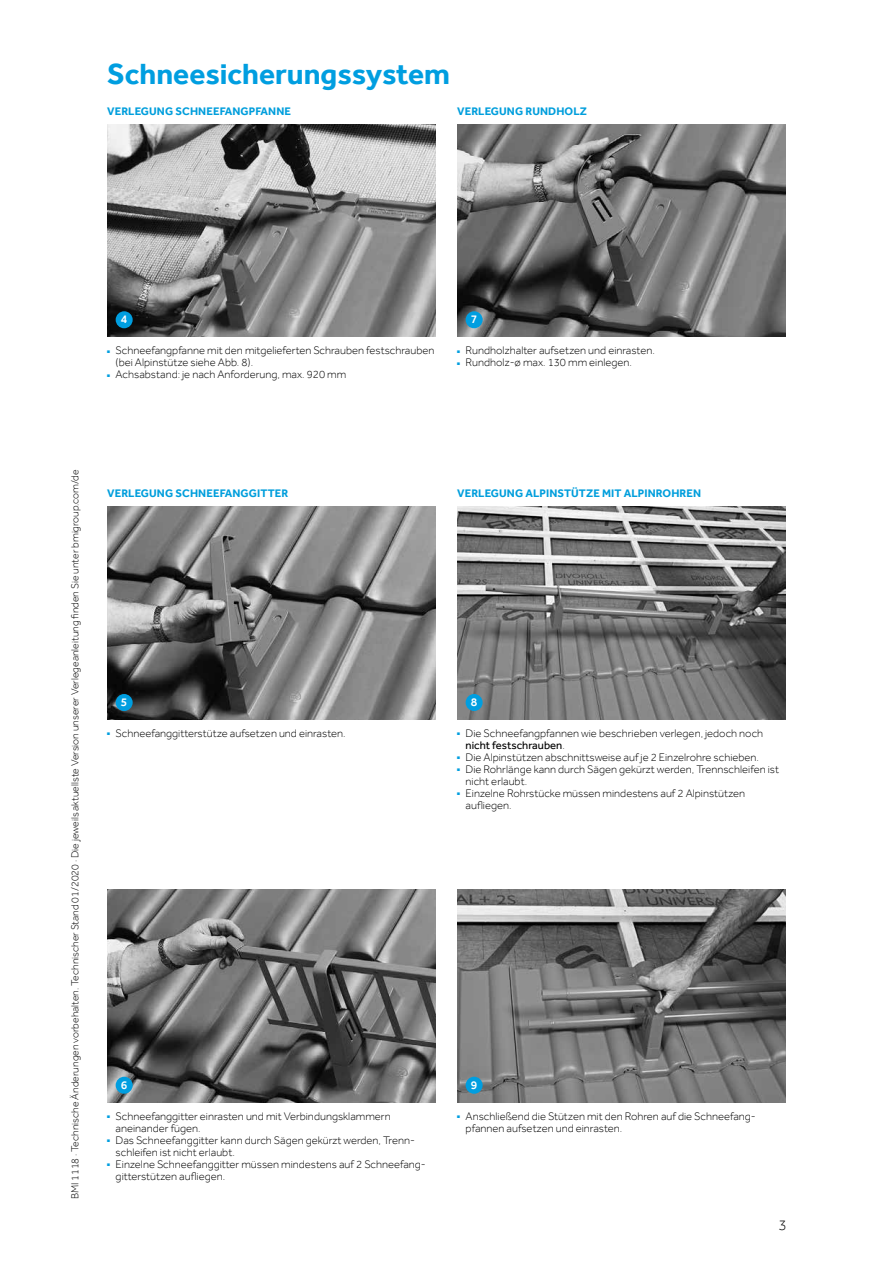
<style>
.page{position:relative;width:893px;height:1263px;background:#fff}
.page>*{position:absolute;margin:0;border:0;box-sizing:border-box;transform-origin:0 0}
.t1{font:700 30px "Effra";color:#009ee0}
.t2{font:300 15px "Effra";color:#000}
.t3{font:500 12px "Effra";color:#fff}
.t4{font:300 11.25px/12px "Effra";color:#000}
.t5{font:700 11.25px "Effra";letter-spacing:.01em;color:#009edc}
.t6{font:300 10.5px "Effra";color:#000}
.s1{color:#009ee0}
.s2{font-weight:400}
</style>
<div class="page">
<img style="left:107px;top:124px;width:329px;height:213px">
<img style="left:107px;top:507px;width:329px;height:212px">
<img style="left:107px;top:890px;width:329px;height:212px">
<img style="left:457px;top:124px;width:329px;height:213px">
<img style="left:457px;top:507px;width:329px;height:212px">
<img style="left:457px;top:890px;width:329px;height:212px">
<div style="left:116px;top:311px;width:17px;height:17px;background:#009ee0;border-radius:50%"></div>
<div style="left:116px;top:694px;width:17px;height:17px;background:#009ee0;border-radius:50%"></div>
<div style="left:116px;top:1077px;width:17px;height:17px;background:#009ee0;border-radius:50%"></div>
<div style="left:466px;top:311px;width:17px;height:17px;background:#009ee0;border-radius:50%"></div>
<div style="left:466px;top:694px;width:17px;height:17px;background:#009ee0;border-radius:50%"></div>
<div style="left:466px;top:1077px;width:17px;height:17px;background:#009ee0;border-radius:50%"></div>
<h1 class="t1" style="left:107px;top:56px;width:344px">Schneesicherungssystem</h1>
<p class="t5" style="left:107px;top:104px;width:185px">VERLEGUNG SCHNEEFANGPFANNE</p>
<p class="t5" style="left:457px;top:104px;width:131px">VERLEGUNG RUNDHOLZ</p>
<p class="t3" style="left:121px;top:312px;width:8px">4</p>
<p class="t4" style="left:116px;top:344px;width:320px;text-indent:-9px"><span class="s1">■</span> Schneefangpfanne mit den mitgelieferten Schrauben festschrauben (bei Alpinstütze siehe Abb. 8).</p>
<p class="t4" style="left:107px;top:368px;width:241px"><span class="s1">■</span> Achsabstand: je nach Anforderung, max. 920 mm</p>
<p class="t3" style="left:471px;top:312px;width:8px">7</p>
<p class="t4" style="left:457px;top:344px;width:199px"><span class="s1">■</span> Rundholzhalter aufsetzen und einrasten.</p>
<p class="t4" style="left:457px;top:356px;width:176px"><span class="s1">■</span> Rundholz-ø max. 130 mm einlegen.</p>
<p class="t6" style="left:69px;top:1199px;width:731px;rotate:-90deg">BMI 1118 · Technische Änderungen vorbehalten. Technischer Stand 01/2020 · Die jeweils aktuellste Version unserer Verlegeanleitung finden Sie unter bmigroup.com/de</p>
<p class="t5" style="left:107px;top:487px;width:183px">VERLEGUNG SCHNEEFANGGITTER</p>
<p class="t3" style="left:121px;top:695px;width:8px">5</p>
<p class="t4" style="left:107px;top:727px;width:240px"><span class="s1">■</span> Schneefanggitterstütze aufsetzen und einrasten.</p>
<p class="t3" style="left:121px;top:1078px;width:8px">6</p>
<p class="t4" style="left:116px;top:1110px;width:277px;text-indent:-9px"><span class="s1">■</span> Schneefanggitter einrasten und mit Verbindungsklammern aneinander fügen.</p>
<p class="t4" style="left:116px;top:1134px;width:301px;text-indent:-9px"><span class="s1">■</span> Das Schneefanggitter kann durch Sägen gekürzt werden, Trenn&shy;schleifen ist nicht erlaubt.</p>
<p class="t4" style="left:116px;top:1158px;width:312px;text-indent:-9px"><span class="s1">■</span> Einzelne Schneefanggitter müssen mindestens auf 2 Schneefang&shy;gitterstützen aufliegen.</p>
<p class="t5" style="left:457px;top:487px;width:246px">VERLEGUNG ALPINSTÜTZE MIT ALPINROHREN</p>
<p class="t3" style="left:471px;top:695px;width:8px">8</p>
<p class="t4" style="left:466px;top:727px;width:299px;text-indent:-9px"><span class="s1">■</span> Die Schneefangpfannen wie beschrieben verlegen, jedoch noch <span class="s2">nicht festschrauben</span>.</p>
<p class="t4" style="left:457px;top:751px;width:303px"><span class="s1">■</span> Die Alpinstützen abschnittsweise auf je 2 Einzelrohre schieben.</p>
<p class="t4" style="left:466px;top:763px;width:315px;text-indent:-9px"><span class="s1">■</span> Die Rohrlänge kann durch Sägen gekürzt werden, Trennschleifen ist nicht erlaubt.</p>
<p class="t4" style="left:466px;top:787px;width:281px;text-indent:-9px"><span class="s1">■</span> Einzelne Rohrstücke müssen mindestens auf 2 Alpinstützen aufliegen.</p>
<p class="t3" style="left:471px;top:1078px;width:8px">9</p>
<p class="t4" style="left:466px;top:1110px;width:292px;text-indent:-9px"><span class="s1">■</span> Anschließend die Stützen mit den Rohren auf die Schneefang&shy;pfannen aufsetzen und einrasten.</p>
<h2 class="t2" style="left:778px;top:1216px;width:10px">3</h2>
</div>
